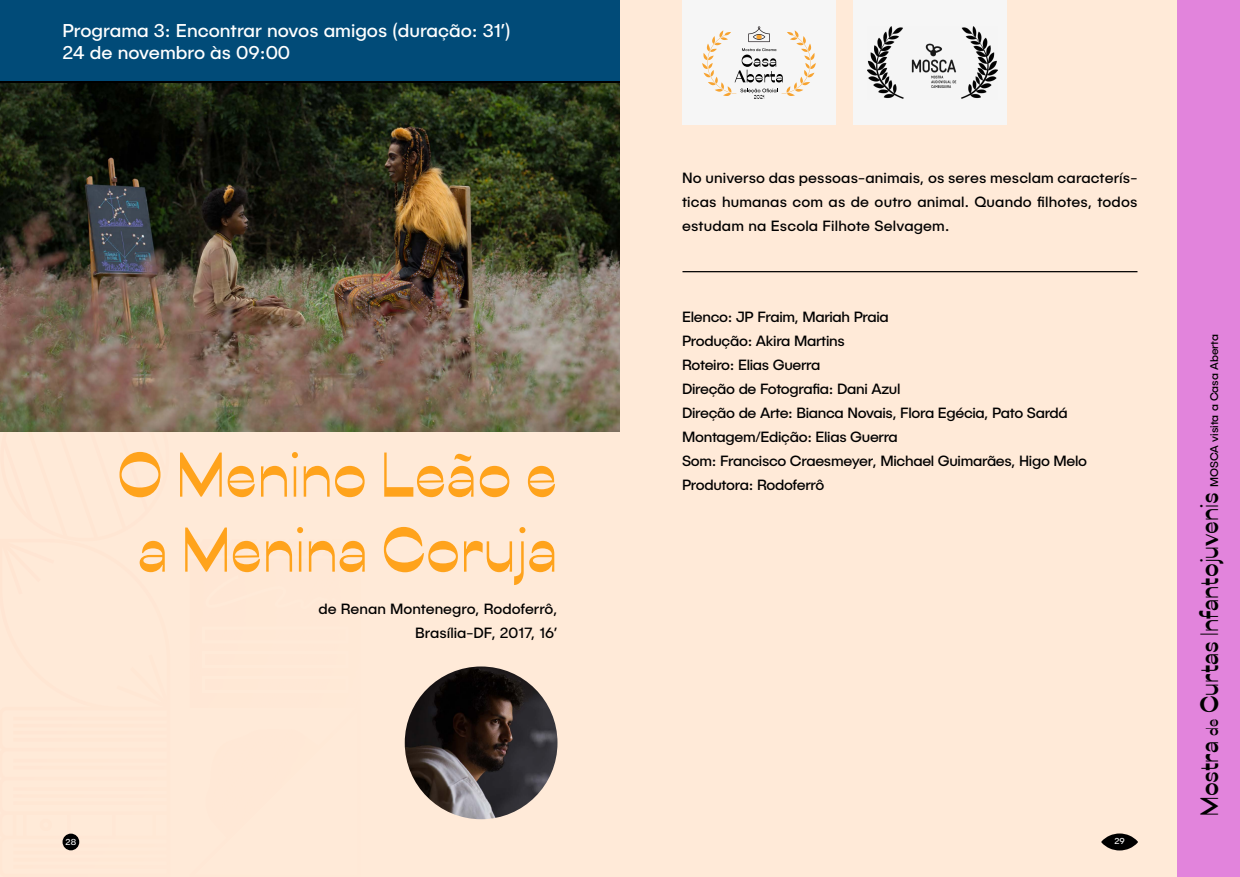
<style>
.page{position:relative;width:1240px;height:877px;background:#fff}
.page>*{position:absolute;margin:0;border:0;box-sizing:border-box;transform-origin:0 0}
.t1{font:900 62.5px "Ribes";color:#ffa31c}
.t2{font:900 25px "Ribes";color:#000}
.t3{font:18.75px/22.5px "Publica Sans";color:#fff}
.t4{font:15px/24px "Publica Sans";letter-spacing:-.02em;color:#000;text-align:justify}
.t5{font:15px/24px "Publica Sans";color:#000;text-align:right}
.t6{font:11.25px "Publica Sans";color:#000}
.t7{font:8.75px "Publica Sans";color:#fff}
.s1{font-size:16.25px}
</style>
<div class="page">
<div style="left:0;top:0;width:1177px;height:877px;background:#ffead8"></div>
<img style="left:0;top:83px;width:620px;height:348px">
<div style="left:1177px;top:0;width:63px;height:877px;background:#e284dc"></div>
<div style="left:0;top:0;width:620px;height:82px;background:#014b78"></div>
<hr style="left:0;top:81px;width:620px;height:2px;background:#000">
<hr style="left:682px;top:271px;width:456px;height:1px;background:#000">
<img style="left:405px;top:666px;width:153px;height:153px;border-radius:76px">
<div style="left:682px;top:0;width:154px;height:125px;background:#f6f6f6"></div>
<svg style="left:702px;top:26px;width:114px;height:73px"></svg>
<div style="left:63px;top:834px;width:16px;height:16px;background:#000;border-radius:50%"></div>
<svg style="left:1101px;top:834px;width:76px;height:16px"></svg>
<div style="left:853px;top:0;width:154px;height:125px;background:#f6f6f6"></div>
<img style="left:867px;top:27px;width:131px;height:72px">
<p class="t3" style="left:62px;top:18px;width:449px">Programa 3: Encontrar novos amigos (duração: 31’)<br>24 de novembro às 09:00</p>
<h1 class="t1" style="left:117px;top:438px;width:442px">O Menino Leão e</h1>
<h1 class="t1" style="left:138px;top:513px;width:421px">a Menina Coruja</h1>
<p class="t5" style="left:319px;top:596px;width:240px">de Renan Montenegro, Rodoferrô,<br>Brasília-DF, 2017, 16’</p>
<p class="t4" style="left:682px;top:165px;width:457px">No universo das pessoas-animais, os seres mesclam caracterís&shy;ticas humanas com as de outro animal. Quando filhotes, todos estudam na Escola Filhote Selvagem.</p>
<p class="t4" style="left:682px;top:304px;width:407px;text-align:left">Elenco: JP Fraim, Mariah Praia<br>Produção: Akira Martins<br>Roteiro: Elias Guerra<br>Direção de Fotografia: Dani Azul<br>Direção de Arte: Bianca Novais, Flora Egécia, Pato Sardá Montagem/Edição: Elias Guerra<br>Som: Francisco Craesmeyer, Michael Guimarães, Higo Melo</p>
<p class="t4" style="left:682px;top:472px;width:144px">Produtora: Rodoferrô</p>
<p class="t7" style="left:66px;top:836px;width:12px">28</p>
<p class="t7" style="left:1114px;top:836px;width:12px">29</p>
<p class="t6" style="left:1207px;top:487px;width:154px;rotate:-90deg">MOSCA visita a Casa Aberta</p>
<h2 class="t2" style="left:1195px;top:816px;width:325px;rotate:-90deg">Mostra <span class="s1">de</span> Curtas Infantojuvenis</h2>
</div>
